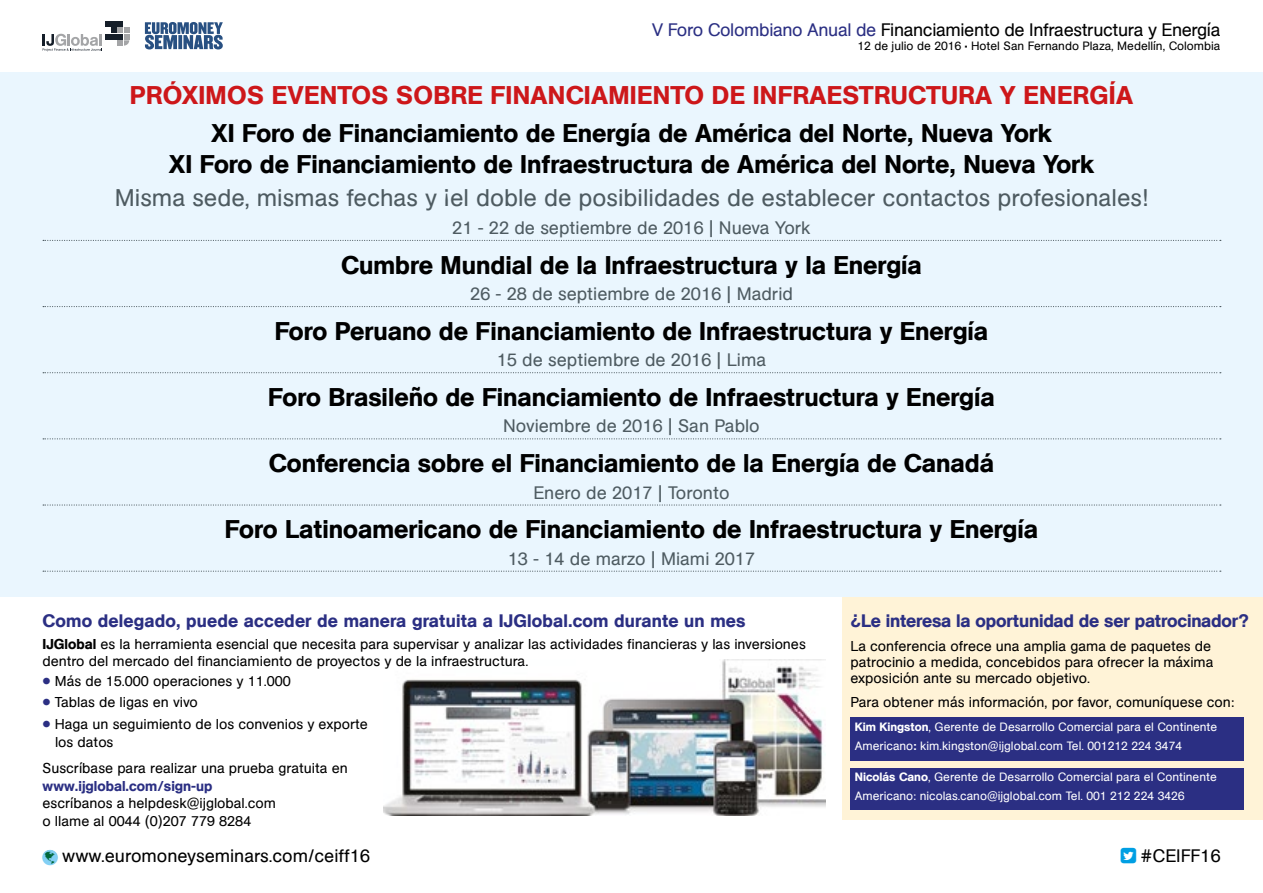
<style>
.page{position:relative;width:1263px;height:893px;background:#fff}
.page>*{position:absolute;margin:0;border:0;box-sizing:border-box;transform-origin:0 0}
.t1{font:500 25.5px/31.2px "AG Book Std";color:#000;text-align:center}
.t2{font:500 25.5px "AG Book Std";letter-spacing:.01em;color:#cd171a}
.t3{font:24px "AG Book Std";color:#4e5b61}
.t4{font:18px "AG Book Std";color:#4e5b61}
.t5{font:500 18px "AG Book Std";letter-spacing:.01em;color:#2b2f83}
.t6{font:18px "AG Book Std";letter-spacing:-.02em;color:#000}
.t7{font:18px "AG Book Std";color:#000}
.t8{font:500 18px "AG Book Std";letter-spacing:-.01em;color:#2b2f83}
.t9{font:14.25px/15.8px "AG Book Std";color:#000}
.t10{font:500 14.25px "AG Book Std";color:#2b2f83}
.t11{font:12px/18.8px "AG Book Std";color:#fff}
.t12{font:12px "AG Book Std";color:#000}
.s1{color:#2b2f83}
.s2{font-weight:500}
.s3{font-family:"Arial";font-weight:700;font-size:23.25px;color:#2b2f83}
.s4{color:#00673a}
.s5{color:#fff}
</style>
<div class="page">
<div style="left:0;top:73px;width:1263px;height:524px;background:#eaf6fe"></div>
<svg style="left:43px;top:240px;width:1178px;height:1px"></svg>
<svg style="left:43px;top:306px;width:1178px;height:1px"></svg>
<svg style="left:43px;top:372px;width:1178px;height:1px"></svg>
<svg style="left:43px;top:438px;width:1178px;height:1px"></svg>
<svg style="left:43px;top:504px;width:1178px;height:2px"></svg>
<svg style="left:43px;top:571px;width:1178px;height:1px"></svg>
<div style="left:842px;top:597px;width:421px;height:224px;background:#fff3d7"></div>
<img style="left:383px;top:660px;width:442px;height:156px">
<div style="left:850px;top:717px;width:394px;height:43px;background:#2b2f83"></div>
<div style="left:850px;top:768px;width:394px;height:41px;background:#2b2f83"></div>
<svg style="left:145px;top:22px;width:78px;height:27px;background:#6b87a9"></svg>
<svg style="left:43px;top:21px;width:86px;height:30px"></svg>
<p class="t6" style="left:652px;top:19px;width:570px"><span class="s1">V Foro Colombiano Anual de</span> Financiamiento de Infraestructura y Energía</p>
<p class="t12" style="left:857px;top:39px;width:365px">12 de julio de 2016 • Hotel San Fernando Plaza, Medellín, Colombia</p>
<h1 class="t2" style="left:130px;top:80px;width:1004px">PRÓXIMOS EVENTOS SOBRE FINANCIAMIENTO DE INFRAESTRUCTURA Y ENERGÍA</h1>
<h1 class="t1" style="left:169px;top:118px;width:927px">XI Foro de Financiamiento de Energía de América del Norte, Nueva York<br>XI Foro de Financiamiento de Infraestructura de América del Norte, Nueva York</h1>
<h2 class="t3" style="left:115px;top:183px;width:1035px">Misma sede, mismas fechas y ¡el doble de posibilidades de establecer contactos profesionales!</h2>
<p class="t4" style="left:452px;top:217px;width:360px">21 - 22 de septiembre de 2016 | Nueva York</p>
<h1 class="t1" style="left:341px;top:249px;width:582px">Cumbre Mundial de la Infraestructura y la Energía</h1>
<p class="t4" style="left:470px;top:283px;width:324px">26 - 28 de septiembre de 2016 | Madrid</p>
<h1 class="t1" style="left:275px;top:315px;width:715px">Foro Peruano de Financiamiento de Infraestructura y Energía</h1>
<p class="t4" style="left:497px;top:349px;width:271px">15 de septiembre de 2016 | Lima</p>
<h1 class="t1" style="left:268px;top:382px;width:728px">Foro Brasileño de Financiamiento de Infraestructura y Energía</h1>
<p class="t4" style="left:503px;top:416px;width:258px">Noviembre de 2016 | San Pablo</p>
<h1 class="t1" style="left:269px;top:448px;width:727px">Conferencia sobre el Financiamiento de la Energía de Canadá</h1>
<p class="t4" style="left:533px;top:482px;width:198px">Enero de 2017 | Toronto</p>
<h1 class="t1" style="left:225px;top:514px;width:815px">Foro Latinoamericano de Financiamiento de Infraestructura y Energía</h1>
<p class="t4" style="left:508px;top:548px;width:249px">13 - 14 de marzo | Miami 2017</p>
<p class="t5" style="left:43px;top:610px;width:704px">Como delegado, puede acceder de manera gratuita a IJGlobal.com durante un mes</p>
<p class="t9" style="left:43px;top:636px;width:765px;line-height:16.5px"><span class="s2">IJGlobal</span> es la herramienta esencial que necesita para supervisar y analizar las actividades financieras y las inversiones dentro del mercado del financiamiento de proyectos y de la infraestructura.</p>
<p class="t9" style="left:43px;top:674px;width:250px"><span class="s3">•</span> Más de 15.000 operaciones y 11.000</p>
<p class="t9" style="left:43px;top:695px;width:157px"><span class="s3">•</span> Tablas de ligas en vivo</p>
<p class="t9" style="left:55px;top:716px;width:314px;line-height:17.7px;text-indent:-12px"><span class="s3">•</span> Haga un seguimiento de los convenios y exporte los datos</p>
<p class="t9" style="left:43px;top:760px;width:307px">Suscríbase para realizar una prueba gratuita en</p>
<p class="t10" style="left:43px;top:777px;width:171px">www.ijglobal.com/sign-up</p>
<p class="t9" style="left:43px;top:795px;width:235px;line-height:17.7px">escríbanos a helpdesk@ijglobal.com o llame al 0044 (0)207 779 8284</p>
<p class="t8" style="left:850px;top:610px;width:400px">¿Le interesa la oportunidad de ser patrocinador?</p>
<p class="t9" style="left:850px;top:639px;width:365px">La conferencia ofrece una amplia gama de paquetes de patrocinio a medida, concebidos para ofrecer la máxima exposición ante su mercado objetivo.</p>
<p class="t9" style="left:850px;top:695px;width:385px">Para obtener más información, por favor, comuníquese con:</p>
<p class="t11" style="left:855px;top:717px;width:364px"><span class="s2">Kim Kingston</span>, Gerente de Desarrollo Comercial para el Continente<br>Americano<span class="s2">:</span> kim.kingston@ijglobal.com Tel. 001212 224 3474</p>
<p class="t11" style="left:855px;top:768px;width:364px"><span class="s2">Nicolás Cano</span>, Gerente de Desarrollo Comercial para el Continente<br>Americano: nicolas.cano@ijglobal.com Tel. 001 212 224 3426</p>
<p class="t7" style="left:43px;top:846px;width:329px"><span class="s4">●</span> www.euromoneyseminars.com/ceiff16</p>
<p class="t7" style="left:1121px;top:846px;width:101px"><span class="s5">■</span> #CEIFF16</p>
</div>
